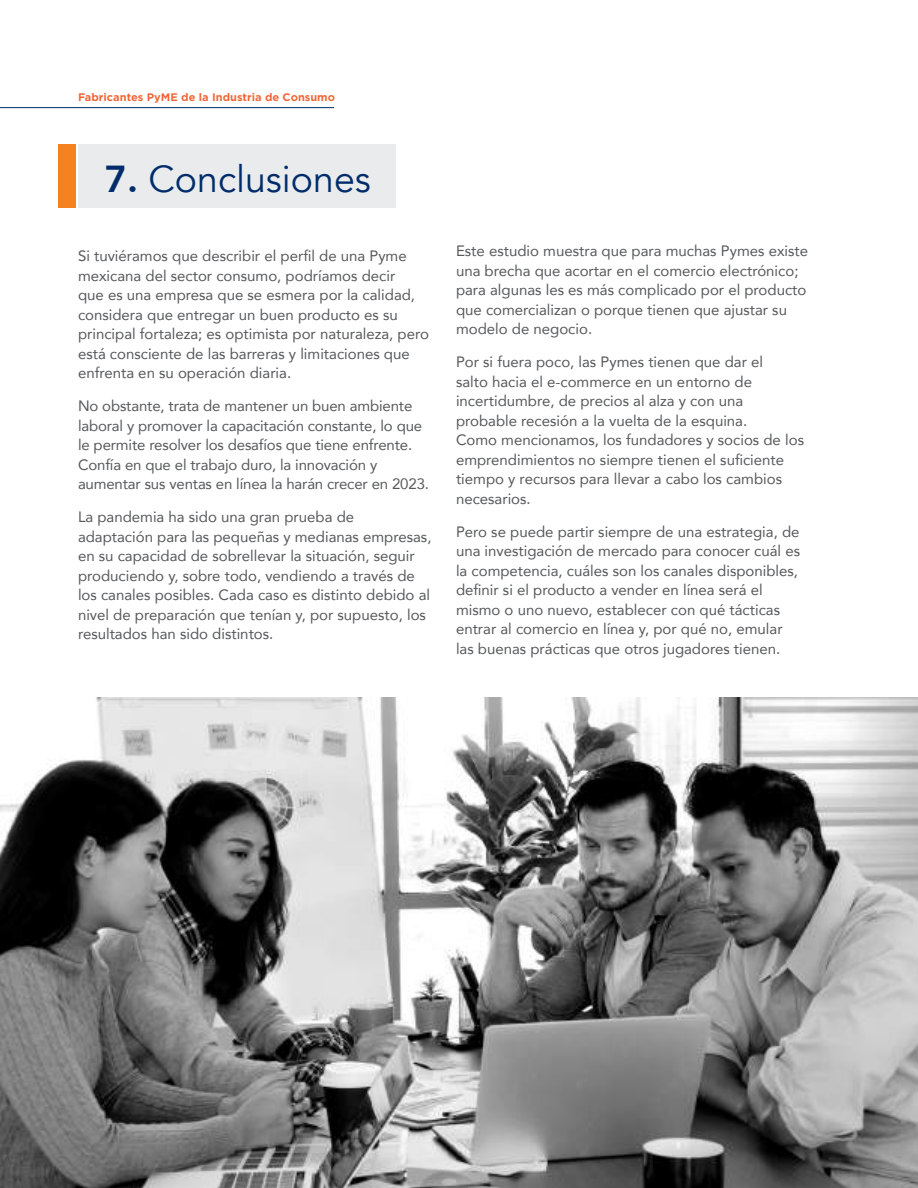
<style>
.page{position:relative;width:918px;height:1188px;background:#fff}
.page>*{position:absolute;margin:0;border:0;box-sizing:border-box;transform-origin:0 0}
.t1{font:37.5px "Avenir";color:#002c6b}
.t2{font:15px/19.5px "Avenir";color:#57585b}
.t3{font:700 10.5px "Gotham Office";color:#f16334}
.s1{font-weight:800}
</style>
<div class="page">
<hr style="left:0;top:107px;width:334px;height:1px;background:#002c6b">
<img style="left:0;top:698px;width:918px;height:490px">
<div style="left:59px;top:144px;width:17px;height:63px;background:#f5821f"></div>
<div style="left:78px;top:144px;width:318px;height:63px;background:#eaebec"></div>
<p class="t3" style="left:78px;top:90px;width:259px">Fabricantes PyME de la Industria de Consumo</p>
<h1 class="t1" style="left:105px;top:157px;width:268px"><span class="s1">7.</span> Conclusiones</h1>
<p class="t2" style="left:78px;top:246px;width:352px">Si tuviéramos que describir el perfil de una Pyme mexicana del sector consumo, podríamos decir<br>que es una empresa que se esmera por la calidad, considera que entregar un buen producto es su principal fortaleza; es optimista por naturaleza, pero está consciente de las barreras y limitaciones que enfrenta en su operación diaria.</p>
<p class="t2" style="left:78px;top:396px;width:353px">No obstante, trata de mantener un buen ambiente laboral y promover la capacitación constante, lo que le permite resolver los desafíos que tiene enfrente.<br>Confía en que el trabajo duro, la innovación y aumentar sus ventas en línea la harán crecer en 2023.</p>
<p class="t2" style="left:78px;top:507px;width:355px">La pandemia ha sido una gran prueba de adaptación para las pequeñas y medianas empresas, en su capacidad de sobrellevar la situación, seguir produciendo y, sobre todo, vendiendo a través de los canales posibles. Cada caso es distinto debido al nivel de preparación que tenían y, por supuesto, los resultados han sido distintos.</p>
<p class="t2" style="left:456px;top:241px;width:354px">Este estudio muestra que para muchas Pymes existe una brecha que acortar en el comercio electrónico; para algunas les es más complicado por el producto que comercializan o porque tienen que ajustar su modelo de negocio.</p>
<p class="t2" style="left:456px;top:352px;width:350px">Por si fuera poco, las Pymes tienen que dar el<br>salto hacia el e-commerce en un entorno de incertidumbre, de precios al alza y con una probable recesión a la vuelta de la esquina.<br>Como mencionamos, los fundadores y socios de los emprendimientos no siempre tienen el suficiente tiempo y recursos para llevar a cabo los cambios necesarios.</p>
<p class="t2" style="left:456px;top:521px;width:346px">Pero se puede partir siempre de una estrategia, de una investigación de mercado para conocer cuál es la competencia, cuáles son los canales disponibles, definir si el producto a vender en línea será el mismo o uno nuevo, establecer con qué tácticas entrar al comercio en línea y, por qué no, emular las buenas prácticas que otros jugadores tienen.</p>
</div>
